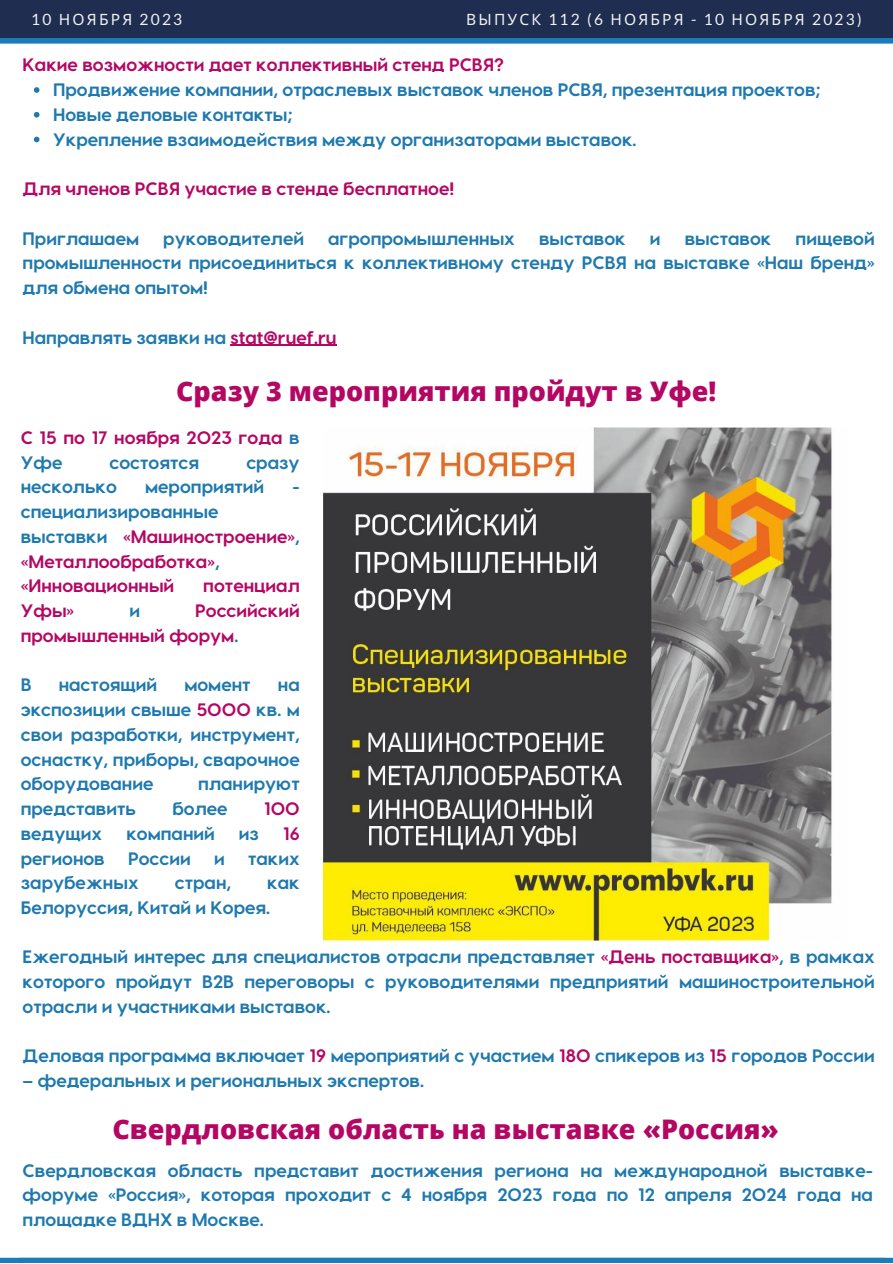
<style>
.page{position:relative;width:893px;height:1264px;background:#fff}
.page>*{position:absolute;margin:0;border:0;box-sizing:border-box;transform-origin:0 0}
.t1{font:800 27px "Open Sans";color:#b40764}
.t2{font:700 18px/24.8px "Visby CF";color:#1e79ae;text-align:justify}
.t3{font:700 18px/24.8px "Visby CF";color:#b40764}
.t4{font:15.6px "Noto Sans";letter-spacing:.14em;color:#f2f2f2}
.t5{font:15.6px "Lato";letter-spacing:.14em;color:#f2f2f2}
.s1{font-family:"Noto Sans"}
.s2{font-family:"Lato"}
.s3{color:#b40764}
.s4{color:#1e79ae}
</style>
<div class="page">
<div style="left:0;top:0;width:892px;height:38px;background:#1e2d50"></div>
<div style="left:0;top:1257px;width:892px;height:5px;background:#1b7bbb"></div>
<div style="left:0;top:38px;width:892px;height:6px;background:#1b7bbb"></div>
<img style="left:323px;top:428px;width:509px;height:512px">
<svg style="left:34px;top:87px;width:5px;height:6px"></svg>
<svg style="left:34px;top:112px;width:5px;height:6px"></svg>
<svg style="left:34px;top:137px;width:5px;height:5px"></svg>
<hr style="left:230px;top:345px;width:106px;height:1px;background:#b40764">
<p class="t5" style="left:31px;top:10px;width:152px">10 <span class="s1">НОЯБРЯ</span> 2023</p>
<p class="t4" style="left:466px;top:8px;width:397px">ВЫПУСК <span class="s2">112 (6</span> НОЯБРЯ <span class="s2">- 10</span> НОЯБРЯ <span class="s2">2023)</span></p>
<p class="t3" style="left:23px;top:52px;width:483px">Какие возможности дает коллективный стенд РСВЯ?</p>
<p class="t2" style="left:53px;top:76px;width:768px">Продвижение компании, отраслевых выставок членов РСВЯ, презентация проектов;</p>
<p class="t2" style="left:53px;top:101px;width:241px">Новые деловые контакты;</p>
<p class="t2" style="left:53px;top:126px;width:584px">Укрепление взаимодействия между организаторами выставок.</p>
<p class="t3" style="left:23px;top:175px;width:433px">Для членов РСВЯ участие в стенде бесплатное!</p>
<p class="t2" style="left:23px;top:225px;width:118px">Приглашаем</p>
<p class="t2" style="left:163px;top:225px;width:142px">руководителей</p>
<p class="t2" style="left:328px;top:225px;width:188px">агропромышленных</p>
<p class="t2" style="left:539px;top:225px;width:88px">выставок</p>
<p class="t2" style="left:650px;top:225px;width:12px">и</p>
<p class="t2" style="left:684px;top:225px;width:88px">выставок</p>
<p class="t2" style="left:23px;top:225px;width:853px;text-indent:773px">пищевой промышленности присоединиться к коллективному стенду РСВЯ на выставке «Наш бренд» для обмена опытом!</p>
<p class="t2" style="left:23px;top:324px;width:315px">Направлять заявки на <span class="s3">stat@ruef.ru</span></p>
<p class="t1" style="left:176px;top:372px;width:541px">Сразу 3 мероприятия пройдут в Уфе!</p>
<p class="t3" style="left:21px;top:424px;width:280px">С 15 по 17 ноября 2023 года <span class="s4">в<br>Уфе</span></p>
<p class="t2" style="left:109px;top:449px;width:91px">состоятся</p>
<p class="t2" style="left:246px;top:449px;width:55px">сразу</p>
<p class="t2" style="left:21px;top:473px;width:98px">несколько</p>
<p class="t2" style="left:145px;top:473px;width:121px">мероприятий</p>
<p class="t2" style="left:292px;top:473px;width:9px">-</p>
<p class="t3" style="left:21px;top:498px;width:280px"><span class="s4">специализированные выставки</span> «Машиностроение»<span class="s4">, </span>«Металлообработка»<span class="s4">, </span>«Инновационный</p>
<p class="t3" style="left:203px;top:572px;width:98px">потенциал</p>
<p class="t3" style="left:21px;top:597px;width:280px;text-indent:174px">Российский промышленный форум<span class="s4">.</span></p>
<p class="t2" style="left:21px;top:671px;width:12px">В</p>
<p class="t2" style="left:59px;top:671px;width:100px">настоящий</p>
<p class="t2" style="left:184px;top:671px;width:68px">момент</p>
<p class="t3" style="left:21px;top:597px;width:55px">Уфы»</p>
<p class="t2" style="left:129px;top:597px;width:12px">и</p>
<p class="t2" style="left:21px;top:671px;width:280px;text-indent:257px">на экспозиции свыше <span class="s3">5000</span> кв. м свои разработки, инструмент, оснастку, приборы, сварочное оборудование</p>
<p class="t2" style="left:198px;top:770px;width:103px">планируют</p>
<p class="t2" style="left:21px;top:795px;width:117px">представить</p>
<p class="t2" style="left:172px;top:795px;width:57px">более</p>
<p class="t3" style="left:264px;top:795px;width:37px">100</p>
<p class="t2" style="left:21px;top:820px;width:83px">ведущих</p>
<p class="t2" style="left:126px;top:820px;width:90px">компаний</p>
<p class="t2" style="left:239px;top:820px;width:22px">из</p>
<p class="t3" style="left:283px;top:820px;width:18px">16</p>
<p class="t2" style="left:21px;top:844px;width:86px">регионов</p>
<p class="t2" style="left:128px;top:844px;width:64px">России</p>
<p class="t2" style="left:214px;top:844px;width:12px">и</p>
<p class="t2" style="left:248px;top:844px;width:53px">таких</p>
<p class="t2" style="left:21px;top:869px;width:119px">зарубежных</p>
<p class="t2" style="left:175px;top:869px;width:58px">стран,</p>
<p class="t2" style="left:21px;top:869px;width:280px;text-indent:246px">как<br>Белоруссия, Китай и Корея.</p>
<p class="t2" style="left:23px;top:943px;width:853px">Ежегодный интерес для специалистов отрасли представляет <span class="s3">«День поставщика»</span>, в рамках которого пройдут В2В переговоры с руководителями предприятий машиностроительной отрасли и участниками выставок.</p>
<p class="t2" style="left:23px;top:1042px;width:853px">Деловая программа включает <span class="s3">19</span> мероприятий с участием <span class="s3">180</span> спикеров из <span class="s3">15</span> городов России</p>
<p class="t2" style="left:23px;top:1067px;width:403px">– федеральных и региональных экспертов.</p>
<p class="t1" style="left:112px;top:1109px;width:668px">Свердловская область на выставке «Россия»</p>
<p class="t2" style="left:23px;top:1156px;width:851px">Свердловская область представит достижения региона на международной выставке&shy;форуме «Россия», которая проходит с 4 ноября 2023 года по 12 апреля 2024 года на площадке ВДНХ в Москве.</p>
</div>
